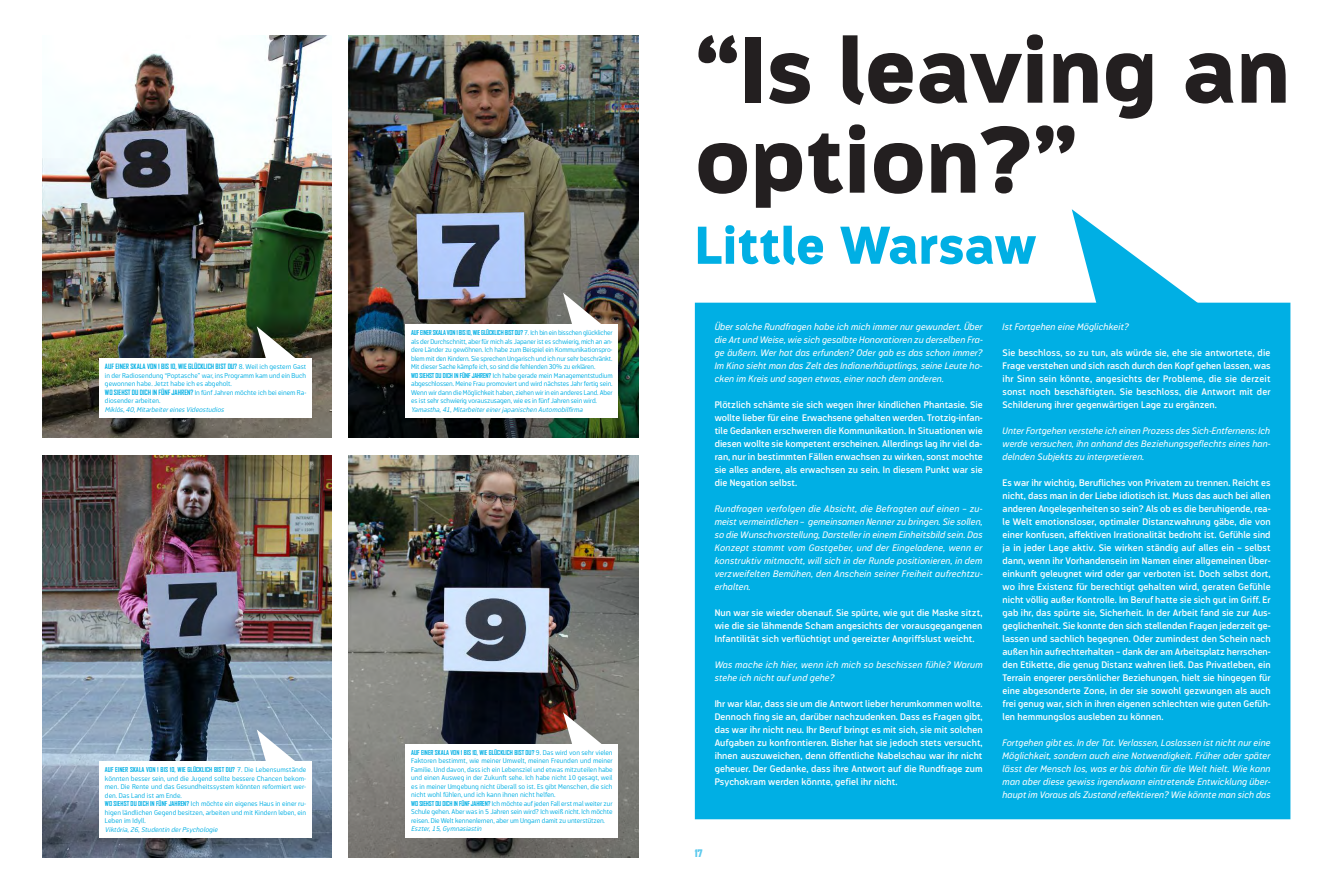
<style>
.page{position:relative;width:1333px;height:893px;background:#fff}
.page>*{position:absolute;margin:0;border:0;box-sizing:border-box;transform-origin:0 0}
.t1{font:800 92px/90px "Modus";color:#231f20}
.t2{font:800 52px "Modus";color:#00afe4}
.t3{font:900 10px "Agency FB";color:#5bc9ed}
.t4{font:600 9.5px/13px "Modus";letter-spacing:.005em;color:#fff;text-align:justify}
.t5{font:italic 9.5px/13px "Modus";letter-spacing:.005em;color:#fff;text-align:justify}
.t6{font:300 7px/8.5px "Modus";color:#00afe4}
.t7{font:italic 300 7px "Modus";color:#00afe4}
.t8{font:700 7px "Agency FB";color:#00afe4}
.t9{font:700 6.5px "Agency FB";color:#00afe4}
.t10{font:700 6.5px "Agency FB";letter-spacing:-.025em;color:#00afe4}
.s1{font-family:"Modus";font-weight:300}
.s2{font-family:"Agency FB";font-weight:700}
.s3{font-family:"Modus";font-weight:300;font-size:7px}
.s4{font-family:"Agency FB";font-weight:700;font-size:6.5px}
</style>
<div class="page">
<div style="left:694px;top:303px;width:596px;height:516px;background:#00afe4"></div>
<svg style="left:1071px;top:209px;width:135px;height:100px"></svg>
<img style="left:43px;top:455px;width:289px;height:402px">
<img style="left:349px;top:455px;width:289px;height:402px">
<img style="left:43px;top:35px;width:289px;height:403px">
<img style="left:349px;top:35px;width:289px;height:403px">
<div style="left:99px;top:358px;width:213px;height:60px;background:#fff"></div>
<div style="left:405px;top:324px;width:213px;height:94px;background:#fff"></div>
<div style="left:405px;top:744px;width:213px;height:94px;background:#fff"></div>
<div style="left:99px;top:761px;width:213px;height:77px;background:#fff"></div>
<svg style="left:563px;top:712px;width:39px;height:32px"></svg>
<svg style="left:257px;top:729px;width:39px;height:32px"></svg>
<svg style="left:563px;top:293px;width:39px;height:31px"></svg>
<svg style="left:257px;top:326px;width:39px;height:32px"></svg>
<p class="t8" style="left:105px;top:363px;width:203px">AUF EINER SKALA VON 1 BIS 10, WIE GLÜCKLICH BIST DU? <span class="s1">8. Weil ich gestern Gast</span></p>
<p class="t6" style="left:105px;top:372px;width:203px">in der Radiosendung “Poptasche” war, ins Programm kam und ein Buch gewonnen habe. Jetzt habe ich es abgeholt.<br><span class="s2">WO SIEHST DU DICH IN FÜNF JAHREN?</span> In fünf Jahren möchte ich bei einem Ra&shy;diosender arbeiten.</p>
<p class="t7" style="left:105px;top:407px;width:122px">Miklós,40,Mitarbeitereines Videostudios</p>
<p class="t9" style="left:105px;top:766px;width:203px">AUF EINER SKALA VON 1 BIS 10, WIE GLÜCKLICH BIST DU? <span class="s3">7. Die Lebensumstände</span></p>
<p class="t6" style="left:105px;top:774px;width:203px">könnten besser sein, und die Jugend sollte bessere Chancen bekom&shy;men. Die Rente und das Gesundheitssystem könnten reformiert wer&shy;den. Das Land ist am Ende.<br><span class="s4">WO SIEHST DU DICH IN FÜNF JAHREN?</span> Ich möchte ein eigenes Haus in einer ru&shy;higen ländlichen Gegend besitzen, arbeiten und mit Kindern leben, ein Leben im Idyll.</p>
<p class="t7" style="left:105px;top:827px;width:116px">Viktória,26,Studentin derPsychologie</p>
<p class="t10" style="left:411px;top:329px;width:203px">AUF EINER SKALA VON 1 BIS 10, WIE GLÜCKLICH BIST DU? <span class="s3">7. Ich bin ein bisschen glücklicher</span></p>
<p class="t6" style="left:411px;top:338px;width:203px">als der Durchschnitt, aber für mich als Japaner ist es schwierig, mich an an&shy;dere Länder zu gewöhnen. Ich habe zum Beispiel ein Kommunikationspro&shy;blem mit den Kindern. Sie sprechen Ungarisch und ich nur sehr beschränkt.<br>Mit dieser Sache kämpfe ich, so sind die fehlenden 30% zu erklären.<br><span class="s4">WO SIEHST DU DICH IN FÜNF JAHREN?</span> Ich habe gerade mein Managementstudium abgeschlossen. Meine Frau promoviert und wird nächstes Jahr fertig sein.<br>Wenn wir dann die Möglichkeit haben, ziehen wir in ein anderes Land. Aber es ist sehr schwierig vorauszusagen, wie es in fünf Jahren sein wird.</p>
<p class="t7" style="left:411px;top:407px;width:174px">Yamastha,41,Mitarbeitereinerjapanischen Automobilfirma</p>
<p class="t9" style="left:411px;top:749px;width:203px">AUF EINER SKALA VON 1 BIS 10, WIE GLÜCKLICH BIST DU? <span class="s3">9. Das wird von sehr vielen</span></p>
<p class="t6" style="left:411px;top:757px;width:203px">Faktoren bestimmt, wie meiner Umwelt, meinen Freunden und meiner Familie. Und davon, dass ich ein Lebensziel und etwas mitzuteilen habe und einen Ausweg in der Zukunft sehe. Ich habe nicht 10 gesagt, weil es in meiner Umgebung nicht überall so ist. Es gibt Menschen, die sich nicht wohl fühlen, und ich kann ihnen nicht helfen.<br><span class="s4">WO SIEHST DU DICH IN FÜNF JAHREN?</span> Ich möchte auf jeden Fall erst mal weiter zur Schule gehen. Aber was in 5 Jahren sein wird? Ich weiß nicht. Ich möchte reisen. Die Welt kennenlernen, aber um Ungarn damit zu unterstützen.</p>
<p class="t7" style="left:411px;top:826px;width:73px">Eszter,15,Gymnasiastin</p>
<h1 class="t1" style="left:694px;top:32px;width:597px">“Is leaving an option?”</h1>
<h2 class="t2" style="left:694px;top:227px;width:343px">Little Warsaw</h2>
<p class="t5" style="left:714px;top:321px;width:269px">Über solche Rundfragen habe ich mich immer nur gewundert. Über die Art und Weise, wie sich gesalbte Honoratioren zu derselben Fra&shy;ge äußern. Wer hat das erfunden? Oder gab es das schon immer?<br>Im Kino sieht man das Zelt des Indianerhäuptlings, seine Leute ho&shy;cken im Kreis und sagen etwas, einer nach dem anderen.</p>
<p class="t4" style="left:714px;top:399px;width:270px">Plötzlich schämte sie sich wegen ihrer kindlichen Phantasie. Sie wollte lieber für eine Erwachsene gehalten werden. Trotzig-infan&shy;tile Gedanken erschweren die Kommunikation. In Situationen wie diesen wollte sie kompetent erscheinen. Allerdings lag ihr viel da&shy;ran, nur in bestimmten Fällen erwachsen zu wirken, sonst mochte sie alles andere, als erwachsen zu sein. In diesem Punkt war sie die Negation selbst.</p>
<p class="t5" style="left:714px;top:503px;width:269px">Rundfragen verfolgen die Absicht, die Befragten auf einen – zu&shy;meist vermeintlichen – gemeinsamen Nenner zu bringen. Sie sollen, so die Wunschvorstellung, Darsteller in einem Einheitsbild sein. Das Konzept stammt vom Gastgeber, und der Eingeladene, wenn er konstruktiv mitmacht, will sich in der Runde positionieren, in dem verzweifelten Bemühen, den Anschein seiner Freiheit aufrechtzu&shy;erhalten.</p>
<p class="t4" style="left:714px;top:607px;width:269px">Nun war sie wieder obenauf. Sie spürte, wie gut die Maske sitzt, wie die sie lähmende Scham angesichts der vorausgegangenen Infantilität sich verflüchtigt und gereizter Angriffslust weicht.</p>
<p class="t5" style="left:714px;top:659px;width:269px">Was mache ich hier, wenn ich mich so beschissen fühle? Warum stehe ich nicht auf und gehe?</p>
<p class="t4" style="left:714px;top:698px;width:269px">Ihr war klar, dass sie um die Antwort lieber herumkommen wollte.<br>Dennoch fing sie an, darüber nachzudenken. Dass es Fragen gibt, das war ihr nicht neu. Ihr Beruf bringt es mit sich, sie mit solchen Aufgaben zu konfrontieren. Bisher hat sie jedoch stets versucht, ihnen auszuweichen, denn öffentliche Nabelschau war ihr nicht geheuer. Der Gedanke, dass ihre Antwort auf die Rundfrage zum Psychokram werden könnte, gefiel ihr nicht.</p>
<p class="t5" style="left:1002px;top:321px;width:128px">Ist Fortgehen eine Möglichkeit?</p>
<p class="t4" style="left:1002px;top:347px;width:269px">Sie beschloss, so zu tun, als würde sie, ehe sie antwortete, die Frage verstehen und sich rasch durch den Kopf gehen lassen, was ihr Sinn sein könnte, angesichts der Probleme, die sie derzeit sonst noch beschäftigten. Sie beschloss, die Antwort mit der Schilderung ihrer gegenwärtigen Lage zu ergänzen.</p>
<p class="t5" style="left:1002px;top:425px;width:269px">Unter Fortgehen verstehe ich einen Prozess des Sich-Entfernens: Ich werde versuchen, ihn anhand des Beziehungsgeflechts eines han&shy;delnden Subjekts zu interpretieren.</p>
<p class="t4" style="left:1002px;top:477px;width:270px">Es war ihr wichtig, Berufliches von Privatem zu trennen. Reicht es nicht, dass man in der Liebe idiotisch ist. Muss das auch bei allen anderen Angelegenheiten so sein? Als ob es die beruhigende, rea&shy;le Welt emotionsloser, optimaler Distanzwahrung gäbe, die von einer konfusen, affektiven Irrationalität bedroht ist. Gefühle sind ja in jeder Lage aktiv. Sie wirken ständig auf alles ein – selbst dann, wenn ihr Vorhandensein im Namen einer allgemeinen Über&shy;einkunft geleugnet wird oder gar verboten ist. Doch selbst dort, wo ihre Existenz für berechtigt gehalten wird, geraten Gefühle nicht völlig außer Kontrolle. Im Beruf hatte sie sich gut im Griff. Er gab ihr, das spürte sie, Sicherheit. In der Arbeit fand sie zur Aus&shy;geglichenheit. Sie konnte den sich stellenden Fragen jederzeit ge&shy;lassen und sachlich begegnen. Oder zumindest den Schein nach außen hin aufrechterhalten – dank der am Arbeitsplatz herrschen&shy;den Etikette, die genug Distanz wahren ließ. Das Privatleben, ein Terrain engerer persönlicher Beziehungen, hielt sie hingegen für eine abgesonderte Zone, in der sie sowohl gezwungen als auch frei genug war, sich in ihren eigenen schlechten wie guten Gefüh&shy;len hemmungslos ausleben zu können.</p>
<p class="t5" style="left:1002px;top:737px;width:269px">Fortgehen gibt es. In der Tat. Verlassen, Loslassen ist nicht nur eine Möglichkeit, sondern auch eine Notwendigkeit. Früher oder später lässt der Mensch los, was er bis dahin für die Welt hielt. Wie kann man aber diese gewiss irgendwann eintretende Entwicklung über&shy;haupt im Voraus als Zustand reflektieren? Wie könnte man sich das</p>
<p class="t3" style="left:694px;top:847px;width:9px">17</p>
</div>
